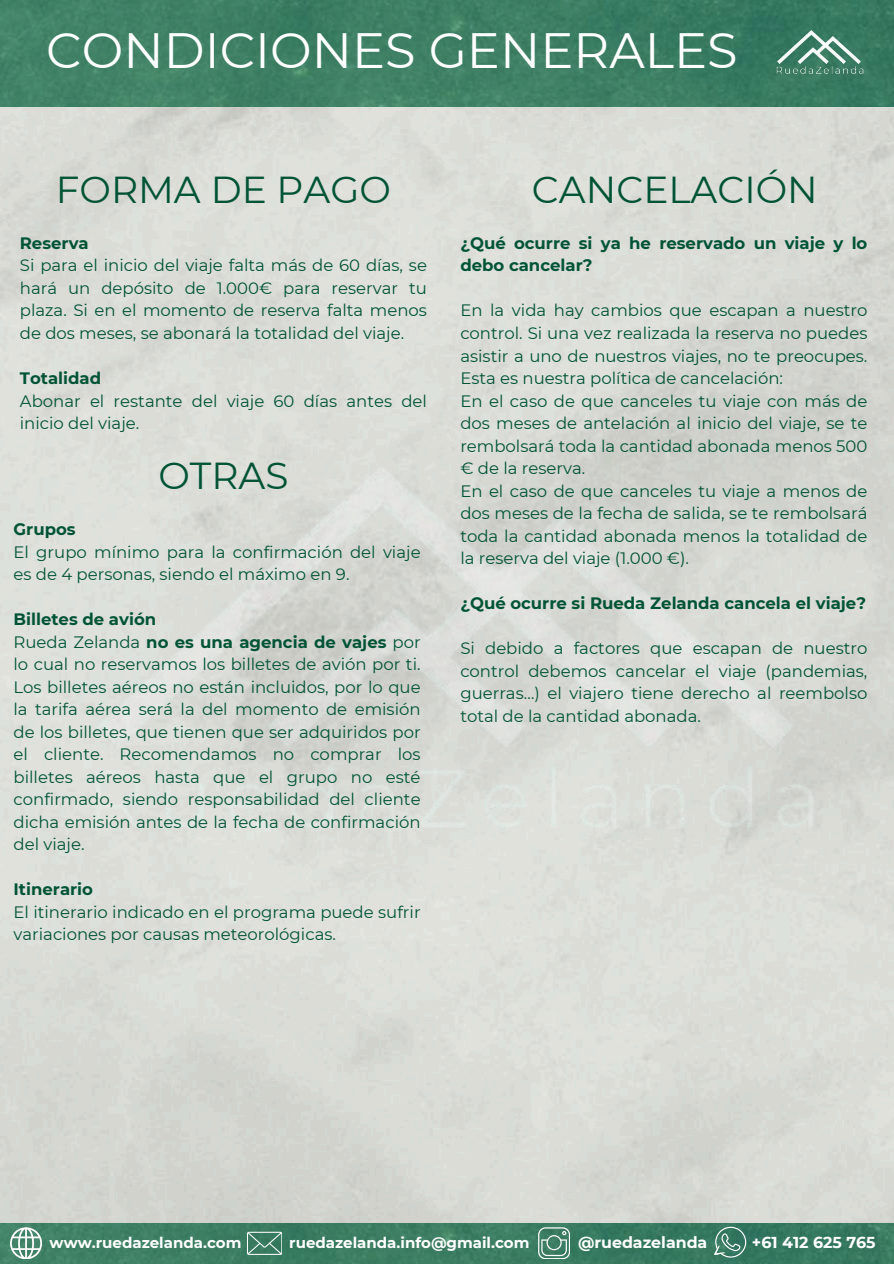
<style>
.page{position:relative;width:894px;height:1264px;background:#fff}
.page>*{position:absolute;margin:0;border:0;box-sizing:border-box;transform-origin:0 0}
.t1{font:49.5px "Montserrat";color:#fff}
.t2{font:37.5px "Montserrat";color:#005436}
.t3{font:16.5px/22.5px "Montserrat";color:#005436}
.t4{font:700 16.5px/22.5px "Montserrat";color:#005436}
.t5{font:700 15.75px "Montserrat";color:#fff}
.t6{font:700 15px "Montserrat";color:#fff}
.s1{font-weight:700}
</style>
<div class="page">
<img style="left:0;top:0;width:893px;height:107px">
<img style="left:766px;top:0;width:107px;height:107px">
<img style="left:0;top:1223px;width:893px;height:40px">
<svg style="left:10px;top:1227px;width:32px;height:31px"></svg>
<svg style="left:538px;top:1227px;width:31px;height:31px"></svg>
<svg style="left:247px;top:1231px;width:35px;height:23px"></svg>
<svg style="left:714px;top:1226px;width:32px;height:31px"></svg>
<h1 class="t1" style="left:46px;top:20px;width:692px">CONDICIONES GENERALES</h1>
<h2 class="t2" style="left:56px;top:166px;width:336px">FORMA DE PAGO</h2>
<h2 class="t2" style="left:532px;top:166px;width:287px">CANCELACIÓN</h2>
<p class="t4" style="left:20px;top:232px;width:70px">Reserva</p>
<p class="t3" style="left:20px;top:254px;width:408px;text-align:justify">Si para el inicio del viaje falta más de 60 días, se hará un depósito de 1.000€ para reservar tu plaza. Si en el momento de reserva falta menos de dos meses, se abonará la totalidad del viaje.</p>
<p class="t4" style="left:20px;top:367px;width:83px">Totalidad</p>
<p class="t3" style="left:20px;top:389px;width:408px">Abonar el restante del viaje 60 días antes del inicio del viaje.</p>
<h2 class="t2" style="left:158px;top:452px;width:132px">OTRAS</h2>
<p class="t4" style="left:14px;top:518px;width:64px">Grupos</p>
<p class="t3" style="left:14px;top:540px;width:408px">El grupo mínimo para la confirmación del viaje es de 4 personas, siendo el máximo en 9.</p>
<p class="t3" style="left:14px;top:608px;width:408px"><span class="s1">Billetes de avión<br></span>Rueda Zelanda <span class="s1">no es una agencia de vajes</span> por lo cual no reservamos los billetes de avión por ti.<br>Los billetes aéreos no están incluidos, por lo que la tarifa aérea será la del momento de emisión de los billetes, que tienen que ser adquiridos por el cliente. Recomendamos no comprar los billetes aéreos hasta que el grupo no esté confirmado, siendo responsabilidad del cliente dicha emisión antes de la fecha de confirmación del viaje.</p>
<p class="t4" style="left:14px;top:878px;width:81px">Itinerario</p>
<p class="t3" style="left:14px;top:900px;width:408px">El itinerario indicado en el programa puede sufrir variaciones por causas meteorológicas.</p>
<p class="t4" style="left:460px;top:232px;width:408px">¿Qué ocurre si ya he reservado un viaje y lo debo cancelar?</p>
<p class="t3" style="left:460px;top:299px;width:408px">En la vida hay cambios que escapan a nuestro control. Si una vez realizada la reserva no puedes asistir a uno de nuestros viajes, no te preocupes.<br>Esta es nuestra política de cancelación:<br>En el caso de que canceles tu viaje con más de dos meses de antelación al inicio del viaje, se te rembolsará toda la cantidad abonada menos 500 € de la reserva.<br>En el caso de que canceles tu viaje a menos de dos meses de la fecha de salida, se te rembolsará toda la cantidad abonada menos la totalidad de la reserva del viaje (1.000 €).</p>
<p class="t4" style="left:460px;top:592px;width:407px">¿Qué ocurre si Rueda Zelanda cancela el viaje?</p>
<p class="t3" style="left:460px;top:637px;width:408px;text-align:justify">Si debido a factores que escapan de nuestro control debemos cancelar el viaje (pandemias, guerras…) el viajero tiene derecho al reembolso total de la cantidad abonada.</p>
<p class="t6" style="left:50px;top:1233px;width:193px">www.ruedazelanda.com</p>
<p class="t6" style="left:289px;top:1233px;width:241px">ruedazelanda.info@gmail.com</p>
<p class="t5" style="left:578px;top:1232px;width:131px">@ruedazelanda</p>
<p class="t5" style="left:751px;top:1232px;width:125px">+61 412 625 765</p>
</div>
